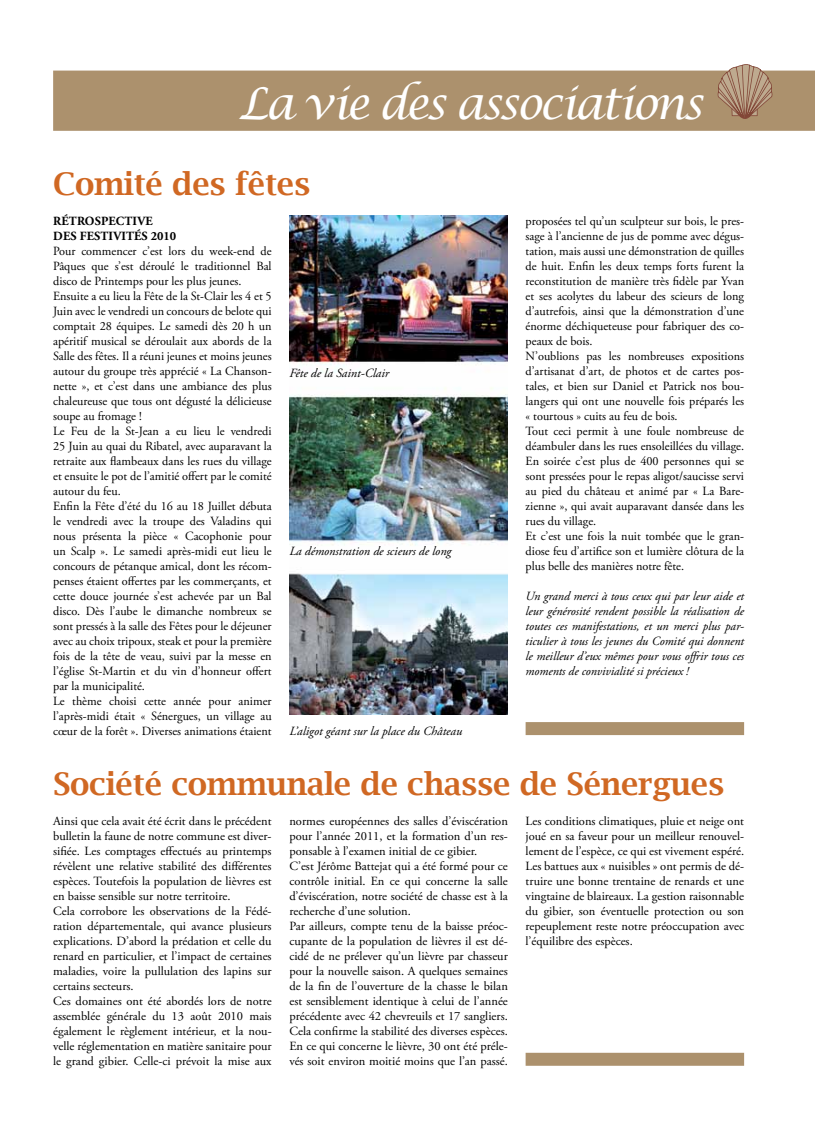
<style>
.page{position:relative;width:815px;height:1134px;background:#fff}
.page>*{position:absolute;margin:0;border:0;box-sizing:border-box;transform-origin:0 0}
.t1{font:italic 43.75px "Lucida Calligraphy";letter-spacing:-.06em;color:#fff}
.t2{font:600 31.25px "Lucida Bright";letter-spacing:-.01em;color:#d06823}
.t3{font:12.5px/15px "Adobe Garamond Pro";color:#000}
.t4{font:italic 12.5px/15px "Adobe Garamond Pro";color:#000;text-align:justify}
.t5{font:700 12.5px/15px "Adobe Garamond Pro";letter-spacing:.015em;color:#000}
</style>
<div class="page">
<svg style="left:526px;top:1053px;width:218px;height:13px;background:#ad926f"></svg>
<img style="left:289px;top:216px;width:219px;height:498px">
<svg style="left:526px;top:722px;width:218px;height:13px;background:#ac916e"></svg>
<div style="left:53px;top:71px;width:762px;height:60px;background:#ac916d"></div>
<svg style="left:718px;top:64px;width:54px;height:55px;background:#b0937b"></svg>
<h1 class="t1" style="left:239px;top:77px;width:466px">La vie des associations</h1>
<h2 class="t2" style="left:53px;top:166px;width:259px">Comité des fêtes</h2>
<p class="t5" style="left:53px;top:214px;width:50px">RÉTROSPECTIVE<br>DES FESTIVIT</p>
<p class="t5" style="left:134px;top:229px;width:44px">ÉS 2010</p>
<p class="t3" style="left:53px;top:244px;width:220px">Pour commencer c’est lors du week-end de Pâques que s’est déroulé le traditionnel Bal disco de Printemps pour les plus jeunes.<br>Ensuite a eu lieu la Fête de la St-Clair les 4 et 5<br>Juin avec le vendredi un concours de belote qui comptait 28 équipes. Le samedi dès 20 h un apéritif musical se déroulait aux abords de la Salle des fêtes. Il a réuni jeunes et moins jeunes autour du groupe très apprécié « La Chanson&shy;nette », et c’est dans une ambiance des plus chaleureuse que tous ont dégusté la délicieuse soupe au fromage !<br>Le Feu de la St-Jean a eu lieu le vendredi 25 Juin au quai du Ribatel, avec auparavant la retraite aux flambeaux dans les rues du village et ensuite le pot de l’amitié offert par le comité autour du feu.<br>Enfin la Fête d’été du 16 au 18 Juillet débuta le vendredi avec la troupe des Valadins qui nous présenta la pièce « Cacophonie pour un Scalp ». Le samedi après-midi eut lieu le concours de pétanque amical, dont les récom&shy;penses étaient offertes par les commerçants, et cette douce journée s’est achevée par un Bal disco. Dès l’aube le dimanche nombreux se sont pressés à la salle des Fêtes pour le déjeuner avec au choix tripoux, steak et pour la première fois de la tête de veau, suivi par la messe en l’église St-Martin et du vin d’honneur offert par la municipalité.<br>Le thème choisi cette année pour animer l’après-midi était « Sénergues, un village au cœur de la forêt ». Diverses animations étaient</p>
<p class="t4" style="left:289px;top:366px;width:101px">Fête de la Saint-Clair</p>
<p class="t4" style="left:289px;top:544px;width:164px">La démonstration de scieurs de long</p>
<p class="t4" style="left:289px;top:724px;width:174px">L’aligot géant sur la place du Château</p>
<p class="t3" style="left:526px;top:214px;width:220px">proposées tel qu’un sculpteur sur bois, le pres&shy;sage à l’ancienne de jus de pomme avec dégus&shy;tation, mais aussi une démonstration de quilles de huit. Enfin les deux temps forts furent la reconstitution de manière très fidèle par Yvan et ses acolytes du labeur des scieurs de long d’autrefois, ainsi que la démonstration d’une énorme déchiqueteuse pour fabriquer des co&shy;peaux de bois.<br>N’oublions pas les nombreuses expositions d’artisanat d’art, de photos et de cartes pos&shy;tales, et bien sur Daniel et Patrick nos bou&shy;langers qui ont une nouvelle fois préparés les « tourtous » cuits au feu de bois.<br>Tout ceci permit à une foule nombreuse de déambuler dans les rues ensoleillées du village.<br>En soirée c’est plus de 400 personnes qui se sont pressées pour le repas aligot/saucisse servi au pied du château et animé par « La Bare&shy;zienne », qui avait auparavant dansée dans les rues du village.<br>Et c’est une fois la nuit tombée que le gran&shy;diose feu d’artifice son et lumière clôtura de la plus belle des manières notre fête.</p>
<p class="t4" style="left:526px;top:589px;width:220px">Un grand merci à tous ceux qui par leur aide et leur générosité rendent possible la réalisation de toutes ces manifestations, et un merci plus par&shy;ticulier à tous les jeunes du Comité qui donnent le meilleur d’eux mêmes pour vous offrir tous ces moments de convivialité si précieux !</p>
<h2 class="t2" style="left:53px;top:766px;width:673px">Société communale de chasse de Sénergues</h2>
<p class="t3" style="left:53px;top:814px;width:220px">Ainsi que cela avait été écrit dans le précédent bulletin la faune de notre commune est diver&shy;sifiée. Les comptages effectués au printemps révèlent une relative stabilité des différentes espèces. Toutefois la population de lièvres est en baisse sensible sur notre territoire.<br>Cela corrobore les observations de la Fédé&shy;ration départementale, qui avance plusieurs explications. D’abord la prédation et celle du renard en particulier, et l’impact de certaines maladies, voire la pullulation des lapins sur certains secteurs.<br>Ces domaines ont été abordés lors de notre assemblée générale du 13 août 2010 mais également le règlement intérieur, et la nou&shy;velle réglementation en matière sanitaire pour le grand gibier. Celle-ci prévoit la mise aux</p>
<p class="t3" style="left:289px;top:814px;width:220px">normes européennes des salles d’éviscération pour l’année 2011, et la formation d’un res&shy;ponsable à l’examen initial de ce gibier.<br>C’est Jérôme Battejat qui a été formé pour ce contrôle initial. En ce qui concerne la salle d’éviscération, notre société de chasse est à la recherche d’une solution.<br>Par ailleurs, compte tenu de la baisse préoc&shy;cupante de la population de lièvres il est dé&shy;cidé de ne prélever qu’un lièvre par chasseur pour la nouvelle saison. A quelques semaines de la fin de l’ouverture de la chasse le bilan est sensiblement identique à celui de l’année précédente avec 42 chevreuils et 17 sangliers.<br>Cela confirme la stabilité des diverses espèces.<br>En ce qui concerne le lièvre, 30 ont été préle&shy;vés soit environ moitié moins que l’an passé.</p>
<p class="t3" style="left:526px;top:814px;width:220px;text-align:justify">Les conditions climatiques, pluie et neige ont joué en sa faveur pour un meilleur renouvel&shy;lement de l’espèce, ce qui est vivement espéré.<br>Les battues aux « nuisibles » ont permis de dé&shy;truire une bonne trentaine de renards et une vingtaine de blaireaux. La gestion raisonnable du gibier, son éventuelle protection ou son repeuplement reste notre préoccupation avec l’équilibre des espèces.</p>
</div>
